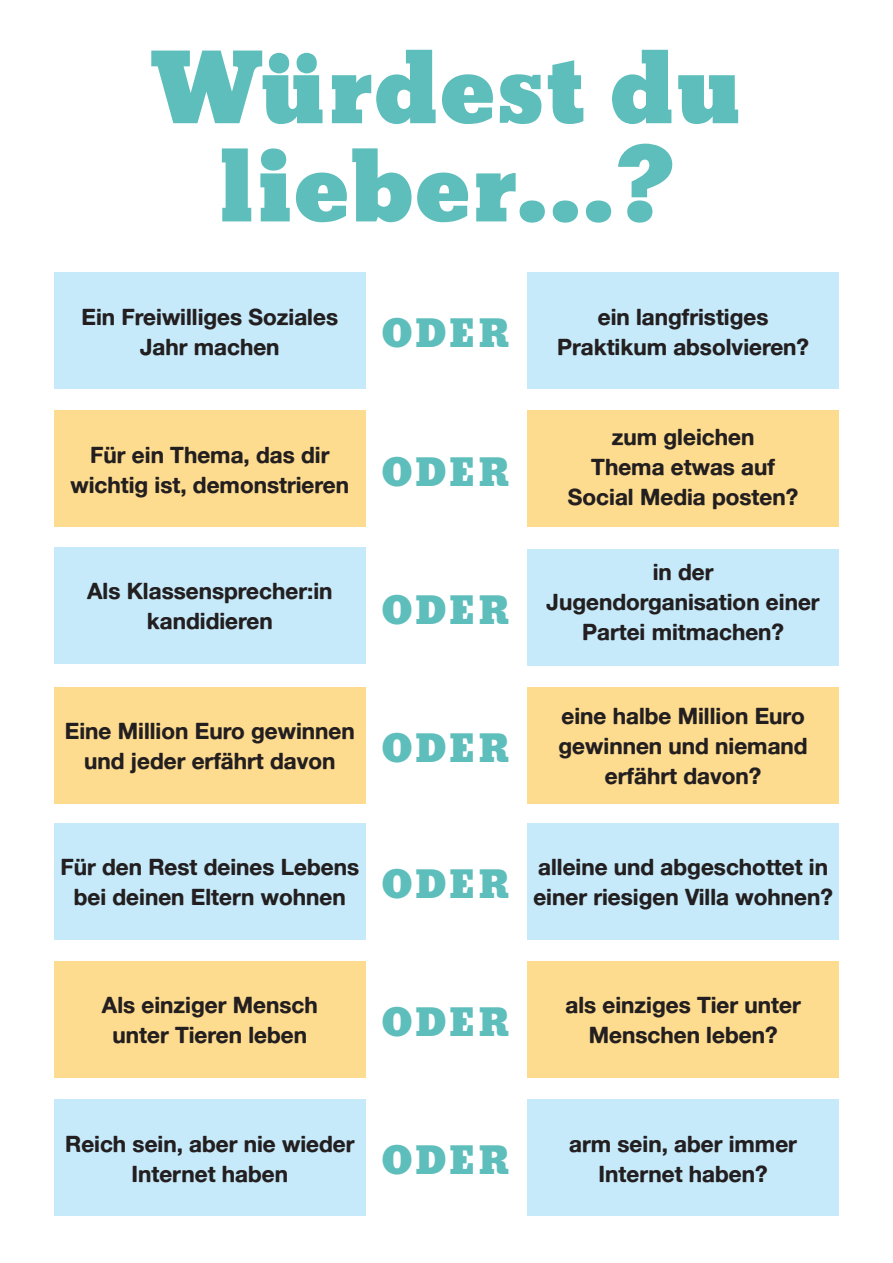
<style>
.page{position:relative;width:893px;height:1263px;background:#fff}
.page>*{position:absolute;margin:0;border:0;box-sizing:border-box;transform-origin:0 0}
.t1{font:91.65px/98.2px "Bevan";letter-spacing:.02em;color:#5ebebc;text-align:center}
.t2{font:36px "Bevan";letter-spacing:.065em;color:#5ebebc}
.t3{font:22.5px/30px "Alte Haas Grotesk Bold";color:#231f20;text-align:center}
</style>
<div class="page">
<div style="left:527px;top:273px;width:312px;height:116px;background:#c6eafa"></div>
<div style="left:527px;top:823px;width:312px;height:116px;background:#c6eafa"></div>
<div style="left:54px;top:273px;width:312px;height:116px;background:#c6eafa"></div>
<div style="left:54px;top:823px;width:312px;height:116px;background:#c6eafa"></div>
<div style="left:527px;top:411px;width:312px;height:116px;background:#fedc8f"></div>
<div style="left:54px;top:411px;width:312px;height:116px;background:#fedc8f"></div>
<div style="left:54px;top:961px;width:312px;height:116px;background:#fedc8f"></div>
<div style="left:527px;top:961px;width:312px;height:116px;background:#fedc8f"></div>
<div style="left:527px;top:549px;width:312px;height:116px;background:#c6eafa"></div>
<div style="left:54px;top:547px;width:312px;height:117px;background:#c6eafa"></div>
<div style="left:54px;top:1100px;width:312px;height:116px;background:#c6eafa"></div>
<div style="left:527px;top:1100px;width:312px;height:116px;background:#c6eafa"></div>
<div style="left:527px;top:687px;width:312px;height:116px;background:#fedc8f"></div>
<div style="left:54px;top:687px;width:312px;height:116px;background:#fedc8f"></div>
<h1 class="t1" style="left:151px;top:45px;width:591px">Würdest du lieber…?</h1>
<p class="t3" style="left:82px;top:301px;width:258px">Ein Freiwilliges Soziales<br>Jahr machen</p>
<h2 class="t2" style="left:382px;top:317px;width:129px">ODER</h2>
<p class="t3" style="left:71px;top:440px;width:280px">Für ein Thema, das dir wichtig ist, demonstrieren</p>
<p class="t3" style="left:87px;top:576px;width:247px">Als Klassensprecher:in kandidieren</p>
<h2 class="t2" style="left:382px;top:455px;width:129px">ODER</h2>
<h2 class="t2" style="left:382px;top:593px;width:129px">ODER</h2>
<p class="t3" style="left:65px;top:716px;width:291px">Eine Million Euro gewinnen und jeder erfährt davon</p>
<h2 class="t2" style="left:382px;top:731px;width:129px">ODER</h2>
<p class="t3" style="left:557px;top:301px;width:254px">ein langfristiges<br>Praktikum absolvieren?</p>
<p class="t3" style="left:568px;top:422px;width:232px">zum gleichen<br>Thema etwas auf<br>Social Media posten?</p>
<p class="t3" style="left:547px;top:557px;width:275px">in der<br>Jugendorganisation einer<br>Partei mitmachen?</p>
<p class="t3" style="left:559px;top:701px;width:251px">eine halbe Million Euro gewinnen und niemand erfährt davon?</p>
<p class="t3" style="left:60px;top:852px;width:300px">Für den Rest deines Lebens bei deinen Eltern wohnen</p>
<h2 class="t2" style="left:382px;top:867px;width:129px">ODER</h2>
<p class="t3" style="left:533px;top:852px;width:301px;text-align:left">alleine und abgeschottet in einer riesigen Villa wohnen?</p>
<p class="t3" style="left:102px;top:990px;width:217px">Als einziger Mensch unter Tieren leben</p>
<p class="t3" style="left:565px;top:990px;width:237px">als einziges Tier unter<br>Menschen leben?</p>
<h2 class="t2" style="left:382px;top:1006px;width:129px">ODER</h2>
<p class="t3" style="left:65px;top:1128px;width:291px">Reich sein, aber nie wieder<br>Internet haben</p>
<p class="t3" style="left:569px;top:1128px;width:229px">arm sein, aber immer<br>Internet haben?</p>
<h2 class="t2" style="left:382px;top:1144px;width:129px">ODER</h2>
</div>
